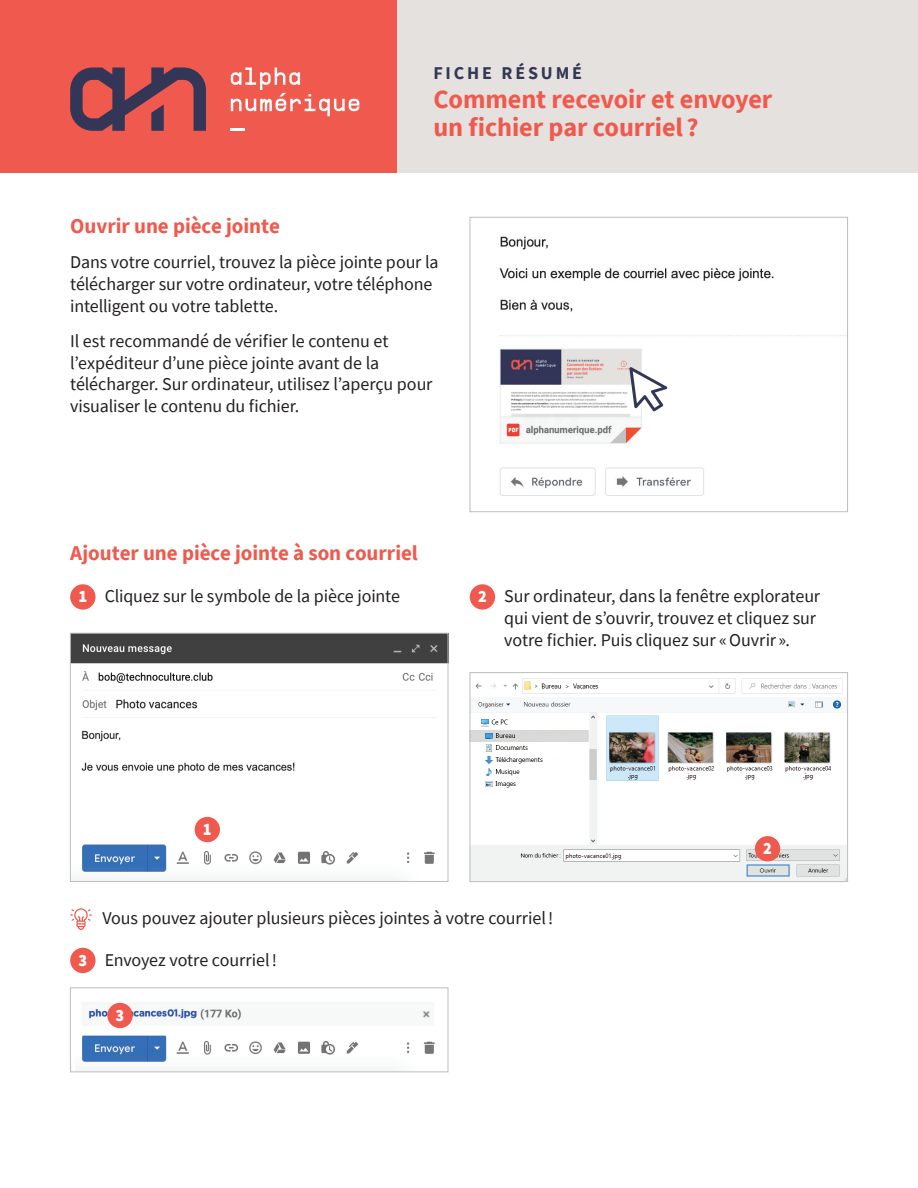
<style>
.page{position:relative;width:918px;height:1188px;background:#fff}
.page>*{position:absolute;margin:0;border:0;box-sizing:border-box;transform-origin:0 0}
.t1{font:700 26.25px/28.3px "Source Sans Pro";letter-spacing:-.005em;color:#f0594d}
.t2{font:700 21px "Source Sans Pro";letter-spacing:-.005em;color:#f0594d}
.t3{font:18px/21.8px "Source Sans Pro";letter-spacing:-.005em;color:#231f20}
.t4{font:700 18px "Source Sans Pro";letter-spacing:.16em;color:#343658}
.t5{font:900 17.4px "Source Sans Pro";color:#fff;scale:.93 1}
.s1{font-weight:900;font-size:17.4px;color:#fff}
</style>
<div class="page">
<div style="left:0;top:0;width:397px;height:173px;background:#f0594d"></div>
<div style="left:397px;top:0;width:521px;height:173px;background:#e4e1de"></div>
<svg style="left:231px;top:67px;width:128px;height:49px"></svg>
<hr style="left:231px;top:128px;width:14px;height:3px;background:#fff">
<svg style="left:70px;top:68px;width:136px;height:63px"></svg>
<img style="left:499px;top:236px;width:347px;height:260px">
<div style="left:470px;top:217px;width:378px;height:295px;border:1px solid #bcbdc0"></div>
<svg style="left:629px;top:367px;width:38px;height:44px"></svg>
<div style="left:70px;top:584px;width:26px;height:26px;background:#f0594d;border-radius:50%"></div>
<img style="left:72px;top:635px;width:374px;height:245px">
<div style="left:70px;top:633px;width:378px;height:249px;border:1px solid #bcbdc0"></div>
<div style="left:195px;top:817px;width:25px;height:25px;background:#f0594d;border-radius:50%"></div>
<div style="left:470px;top:584px;width:25px;height:26px;background:#f0594d;border-radius:50%"></div>
<img style="left:472px;top:678px;width:374px;height:202px">
<div style="left:470px;top:672px;width:378px;height:210px;border:1px solid #bcbdc0"></div>
<div style="left:755px;top:836px;width:25px;height:25px;background:#f0594d;border-radius:50%"></div>
<svg style="left:70px;top:908px;width:22px;height:22px"></svg>
<div style="left:70px;top:948px;width:26px;height:25px;background:#f0594d;border-radius:50%"></div>
<img style="left:82px;top:1002px;width:353px;height:60px">
<div style="left:70px;top:988px;width:378px;height:84px;border:1px solid #bcbdc0"></div>
<div style="left:107px;top:1003px;width:26px;height:25px;background:#f0594d;border-radius:50%"></div>
<p class="t4" style="left:433px;top:61px;width:150px">FICHE RÉSUMÉ</p>
<h1 class="t1" style="left:433px;top:84px;width:340px">Comment recevoir et envoyer un fichier par courriel ?</h1>
<p class="t2" style="left:70px;top:212px;width:211px">Ouvrir une pièce jointe</p>
<p class="t3" style="left:70px;top:251px;width:370px">Dans votre courriel, trouvez la pièce jointe pour la télécharger sur votre ordinateur, votre téléphone intelligent ou votre tablette.</p>
<p class="t3" style="left:70px;top:330px;width:364px">Il est recommandé de vérifier le contenu et l’expéditeur d’une pièce jointe avant de la télécharger. Sur ordinateur, utilisez l’aperçu pour visualiser le contenu du fichier.</p>
<p class="t2" style="left:70px;top:539px;width:349px">Ajouter une pièce jointe à son courriel</p>
<p class="t3" style="left:78px;top:585px;width:323px"><span class="s1">1</span> Cliquez sur le symbole de la pièce jointe</p>
<p class="t3" style="left:504px;top:585px;width:317px;text-indent:-26px"><span class="s1">2</span> Sur ordinateur, dans la fenêtre explorateur qui vient de s’ouvrir, trouvez et cliquez sur votre fichier. Puis cliquez sur «Ouvrir ».</p>
<p class="t5" style="left:203px;top:817px;width:11px">1</p>
<p class="t5" style="left:763px;top:836px;width:11px">2</p>
<p class="t3" style="left:102px;top:907px;width:453px">Vous pouvez ajouter plusieurs pièces jointes à votre courriel!</p>
<p class="t3" style="left:78px;top:949px;width:200px"><span class="s1">3</span> Envoyez votre courriel!</p>
<p class="t5" style="left:116px;top:1003px;width:11px">3</p>
</div>
